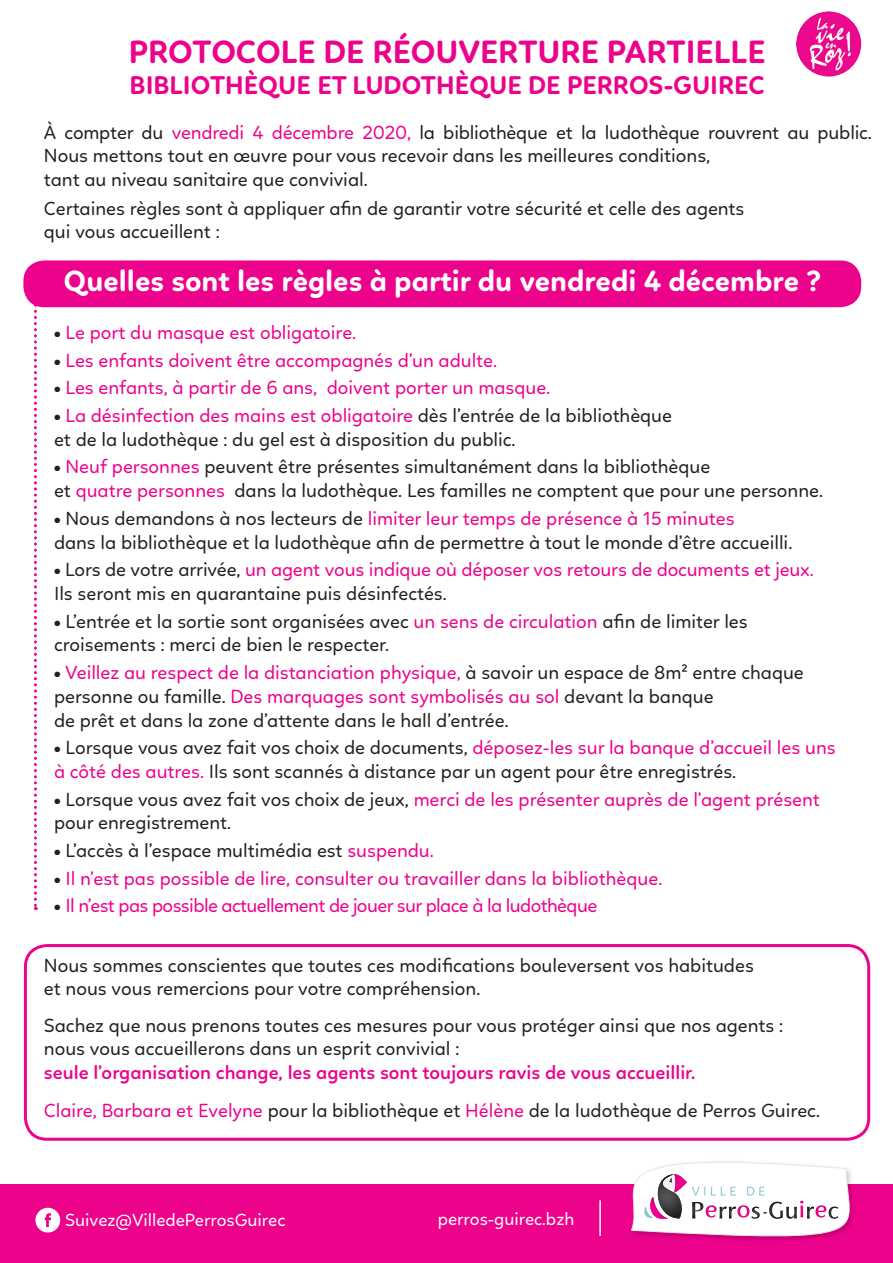
<style>
.page{position:relative;width:893px;height:1263px;background:#fff}
.page>*{position:absolute;margin:0;border:0;box-sizing:border-box;transform-origin:0 0}
.t1{font:700 33px "Linotte";color:#ed028c}
.t2{font:700 30px "Linotte";color:#fff}
.t3{font:700 26.25px "Linotte";color:#ed028c}
.Style_de_paragraphe{font:19.5px/23.4px "Linotte";color:#231f20}
.Style_de_paragraphe-2{font:19.5px "Linotte";color:#ed028c}
.t4{font:600 19.5px "Linotte";color:#ed028c}
.Style_de_paragraphe-3{font:19.5px "Linotte";letter-spacing:-.03em;color:#ed028c}
.t5{font:18px "Linotte";color:#fff}
.s1{color:#ed028c}
.s2{color:#231f20}
</style>
<div class="page">
<div style="left:24px;top:944px;width:846px;height:197px;border:3px solid #ed028c;border-radius:22px"></div>
<div style="left:0;top:1184px;width:893px;height:79px;background:#ed028c"></div>
<svg style="left:599px;top:1161px;width:255px;height:80px"></svg>
<hr style="left:599px;top:1201px;width:2px;height:34px;background:#fff">
<div style="left:23px;top:260px;width:838px;height:47px;background:#ed028c;border-radius:21px"></div>
<svg style="left:34px;top:305px;width:3px;height:605px"></svg>
<img style="left:796px;top:11px;width:65px;height:66px;border-radius:33px">
<div style="left:35px;top:1208px;width:25px;height:24px;background:#fff;border-radius:50%"></div>
<svg style="left:45px;top:1213px;width:6px;height:14px"></svg>
<p class="t1" style="left:129px;top:32px;width:638px">PROTOCOLE DE RÉOUVERTURE PARTIELLE</p>
<p class="t3" style="left:130px;top:70px;width:636px">BIBLIOTHÈQUE ET LUDOTHÈQUE DE PERROS-GUIREC</p>
<p class="Style_de_paragraphe" style="left:44px;top:120px;width:829px">À compter du <span class="s1">vendredi 4 décembre 2020,</span> la bibliothèque et la ludothèque rouvrent au public.<br>Nous mettons tout en œuvre pour vous recevoir dans les meilleures conditions,</p>
<p class="Style_de_paragraphe" style="left:44px;top:167px;width:325px">tant au niveau sanitaire que convivial.</p>
<p class="Style_de_paragraphe" style="left:44px;top:197px;width:702px">Certaines règles sont à appliquer afin de garantir votre sécurité et celle des agents</p>
<p class="Style_de_paragraphe" style="left:44px;top:220px;width:177px">qui vous accueillent :</p>
<p class="t2" style="left:64px;top:263px;width:759px">Quelles sont les règles à partir du vendredi 4 décembre ?</p>
<p class="Style_de_paragraphe-2" style="left:54px;top:321px;width:304px"><span class="s2">•</span> Le port du masque est obligatoire.</p>
<p class="Style_de_paragraphe-2" style="left:54px;top:349px;width:445px"><span class="s2">•</span> Les enfants doivent être accompagnés d’un adulte.</p>
<p class="Style_de_paragraphe-2" style="left:54px;top:376px;width:498px"><span class="s2">•</span> Les enfants, à partir de 6 ans, doivent porter un masque.</p>
<p class="Style_de_paragraphe-2" style="left:54px;top:404px;width:620px"><span class="s2">•</span> La désinfection des mains est obligatoire <span class="s2">dès l’entrée de la bibliothèque</span></p>
<p class="Style_de_paragraphe" style="left:54px;top:427px;width:463px">et de la ludothèque : du gel est à disposition du public.</p>
<p class="Style_de_paragraphe" style="left:54px;top:455px;width:658px">• <span class="s1">Neuf personnes</span> peuvent être présentes simultanément dans la bibliothèque</p>
<p class="Style_de_paragraphe" style="left:54px;top:479px;width:771px">et <span class="s1">quatre personnes</span> dans la ludothèque. Les familles ne comptent que pour une personne.</p>
<p class="Style_de_paragraphe-2" style="left:54px;top:507px;width:682px"><span class="s2">• Nous demandons à nos lecteurs de</span> limiter leur temps de présence à 15 minutes</p>
<p class="Style_de_paragraphe" style="left:54px;top:530px;width:740px">dans la bibliothèque et la ludothèque afin de permettre à tout le monde d’être accueilli.</p>
<p class="Style_de_paragraphe-2" style="left:54px;top:558px;width:761px"><span class="s2">• Lors de votre arrivée,</span> un agent vous indique où déposer vos retours de documents et jeux.</p>
<p class="Style_de_paragraphe" style="left:54px;top:582px;width:394px">Ils seront mis en quarantaine puis désinfectés.</p>
<p class="Style_de_paragraphe" style="left:54px;top:609px;width:695px">• L’entrée et la sortie sont organisées avec <span class="s1">un sens de circulation</span> afin de limiter les</p>
<p class="Style_de_paragraphe" style="left:54px;top:633px;width:337px">croisements : merci de bien le respecter.</p>
<p class="Style_de_paragraphe-2" style="left:54px;top:661px;width:751px"><span class="s2">•</span> Veillez au respect de la distanciation physique, <span class="s2">à savoir un espace de 8m² entre chaque</span></p>
<p class="Style_de_paragraphe" style="left:54px;top:684px;width:661px">personne ou famille. <span class="s1">Des marquages sont symbolisés au sol</span> devant la banque</p>
<p class="Style_de_paragraphe" style="left:54px;top:708px;width:456px">de prêt et dans la zone d’attente dans le hall d’entrée.</p>
<p class="Style_de_paragraphe" style="left:54px;top:736px;width:783px">• Lorsque vous avez fait vos choix de documents, <span class="s1">déposez-les sur la banque d’accueil les uns</span></p>
<p class="Style_de_paragraphe" style="left:54px;top:760px;width:684px"><span class="s1">à côté des autres.</span> Ils sont scannés à distance par un agent pour être enregistrés.</p>
<p class="Style_de_paragraphe-2" style="left:54px;top:788px;width:767px"><span class="s2">• Lorsque vous avez fait vos choix de jeux,</span> merci de les présenter auprès de l’agent présent</p>
<p class="Style_de_paragraphe" style="left:54px;top:811px;width:179px">pour enregistrement.</p>
<p class="Style_de_paragraphe" style="left:54px;top:839px;width:381px">• L’accès à l’espace multimédia est <span class="s1">suspendu.</span></p>
<p class="Style_de_paragraphe-2" style="left:54px;top:867px;width:610px"><span class="s2">•</span> Il n’est pas possible de lire, consulter ou travailler dans la bibliothèque.</p>
<p class="Style_de_paragraphe-3" style="left:54px;top:894px;width:545px"><span class="s2">•</span> Il n’est pas possible actuellement de jouer sur place à la ludothèque</p>
<p class="Style_de_paragraphe" style="left:44px;top:953px;width:711px">Nous sommes conscientes que toutes ces modifications bouleversent vos habitudes</p>
<p class="Style_de_paragraphe" style="left:44px;top:977px;width:438px">et nous vous remercions pour votre compréhension.</p>
<p class="Style_de_paragraphe" style="left:44px;top:1014px;width:741px">Sachez que nous prenons toutes ces mesures pour vous protéger ainsi que nos agents :</p>
<p class="Style_de_paragraphe" style="left:44px;top:1037px;width:417px">nous vous accueillerons dans un esprit convivial :</p>
<p class="t4" style="left:44px;top:1061px;width:653px">seule l’organisation change, les agents sont toujours ravis de vous accueillir.</p>
<p class="Style_de_paragraphe" style="left:44px;top:1099px;width:778px"><span class="s1">Claire, Barbara et Evelyne</span> pour la bibliothèque et <span class="s1">Hélène</span> de la ludothèque de Perros Guirec.</p>
<p class="t5" style="left:65px;top:1209px;width:222px">Suivez@VilledePerrosGuirec</p>
<p class="t5" style="left:438px;top:1208px;width:138px">perros-guirec.bzh</p>
</div>
